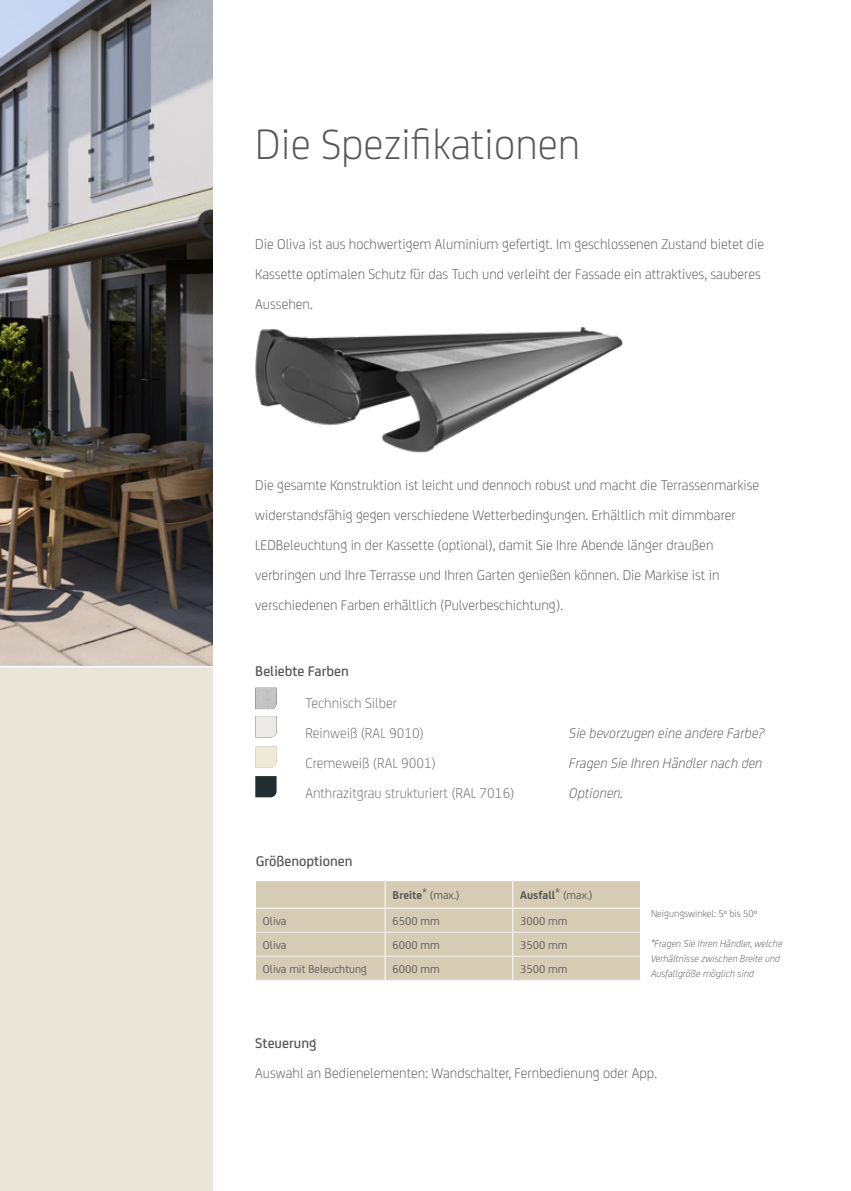
<style>
.page{position:relative;width:851px;height:1191px;background:#fff}
.page>*{position:absolute;margin:0;border:0;box-sizing:border-box;transform-origin:0 0}
.t1{font:300 45px "FS Joey";color:#575756}
.t2{font:300 15px/30px "FS Joey";color:#575756}
.t3{font:300 15px/30px "FS Joey";color:#6b6b6a}
.t4{font:italic 300 15px/30px "FS Joey";color:#575756}
.t5{font:500 15px "FS Joey";color:#575756}
.t6{font:12px "FS Joey";color:#575756}
.t7{font:700 12px "FS Joey";color:#575756}
.t8{font:italic 300 10.5px/15px "FS Joey";color:#575756}
.t9{font:300 10.5px "FS Joey";color:#575756}
.s1{font-weight:300;font-size:15px}
.s2{font-weight:400}
</style>
<div class="page">
<div style="left:0;top:0;width:213px;height:1191px;background:#eae5d9"></div>
<img style="left:255px;top:716px;width:21px;height:21px">
<svg style="left:255px;top:776px;width:21px;height:21px"></svg>
<img style="left:255px;top:746px;width:21px;height:21px">
<img style="left:255px;top:688px;width:21px;height:21px">
<svg style="left:0;top:0;width:213px;height:668px;background:#716e6d"></svg>
<div style="left:256px;top:881px;width:384px;height:99px;background:#d6cbb4"></div>
<hr style="left:255px;top:908px;width:130px;height:1px;background:#fff">
<hr style="left:255px;top:932px;width:130px;height:1px;background:#f0f0ef">
<hr style="left:385px;top:932px;width:127px;height:1px;background:#f0f0ef">
<hr style="left:512px;top:932px;width:128px;height:1px;background:#f0f0ef">
<hr style="left:255px;top:956px;width:130px;height:1px;background:#f0f0ef">
<hr style="left:385px;top:956px;width:127px;height:1px;background:#f0f0ef">
<hr style="left:512px;top:956px;width:128px;height:1px;background:#f0f0ef">
<hr style="left:255px;top:980px;width:130px;height:1px;background:#f0f0ef">
<hr style="left:385px;top:980px;width:127px;height:1px;background:#f0f0ef">
<hr style="left:512px;top:980px;width:128px;height:1px;background:#f0f0ef">
<img style="left:255px;top:327px;width:368px;height:126px">
<h1 class="t1" style="left:255px;top:113px;width:326px">Die Spezifikationen</h1>
<p class="t2" style="left:255px;top:228px;width:510px">Die Oliva ist aus hochwertigem Aluminium gefertigt. Im geschlossenen Zustand bietet die<br>Kassette optimalen Schutz für das Tuch und verleiht der Fassade ein attraktives, sauberes<br>Aussehen.</p>
<p class="t2" style="left:255px;top:468px;width:505px">Die gesamte Konstruktion ist leicht und dennoch robust und macht die Terrassenmarkise widerstandsfähig gegen verschiedene Wetterbedingungen. Erhältlich mit dimmbarer LEDBeleuchtung in der Kassette (optional), damit Sie Ihre Abende länger draußen verbringen und Ihre Terrasse und Ihren Garten genießen können. Die Markise ist in verschiedenen Farben erhältlich (Pulverbeschichtung).</p>
<p class="t5" style="left:255px;top:660px;width:95px">Beliebte Farben</p>
<p class="t3" style="left:305px;top:687px;width:210px">Technisch Silber<br>Reinweiß (RAL 9010)<br>Cremeweiß (RAL 9001)<br>Anthrazitgrau strukturiert (RAL 7016)</p>
<p class="t5" style="left:256px;top:850px;width:98px">Größenoptionen</p>
<p class="t4" style="left:569px;top:717px;width:197px">Sie bevorzugen eine andere Farbe?<br>Fragen Sie Ihren Händler nach den<br>Optionen.</p>
<p class="t7" style="left:392px;top:886px;width:68px">Breite<span class="s1">*</span> <span class="s2">(max.)</span></p>
<p class="t7" style="left:520px;top:886px;width:74px">Ausfall<span class="s1">*</span> <span class="s2">(max.)</span></p>
<p class="t6" style="left:263px;top:912px;width:25px">Oliva</p>
<p class="t6" style="left:392px;top:912px;width:49px">6500 mm</p>
<p class="t6" style="left:520px;top:912px;width:49px">3000 mm</p>
<p class="t6" style="left:263px;top:936px;width:25px">Oliva</p>
<p class="t6" style="left:392px;top:936px;width:49px">6000 mm</p>
<p class="t6" style="left:520px;top:936px;width:49px">3500 mm</p>
<p class="t6" style="left:263px;top:960px;width:105px">Oliva mit Beleuchtung</p>
<p class="t6" style="left:392px;top:960px;width:49px">6000 mm</p>
<p class="t6" style="left:520px;top:960px;width:49px">3500 mm</p>
<p class="t9" style="left:651px;top:905px;width:108px">Neigungswinkel: 5º bis 50º</p>
<p class="t8" style="left:651px;top:935px;width:133px">*Fragen Sie Ihren Händler, welche<br>Verhältnisse zwischen Breite und<br>Ausfallgröße möglich sind</p>
<p class="t5" style="left:255px;top:1032px;width:63px">Steuerung</p>
<p class="t2" style="left:255px;top:1057px;width:403px">Auswahl an Bedienelementen: Wandschalter, Fernbedienung oder App.</p>
</div>
